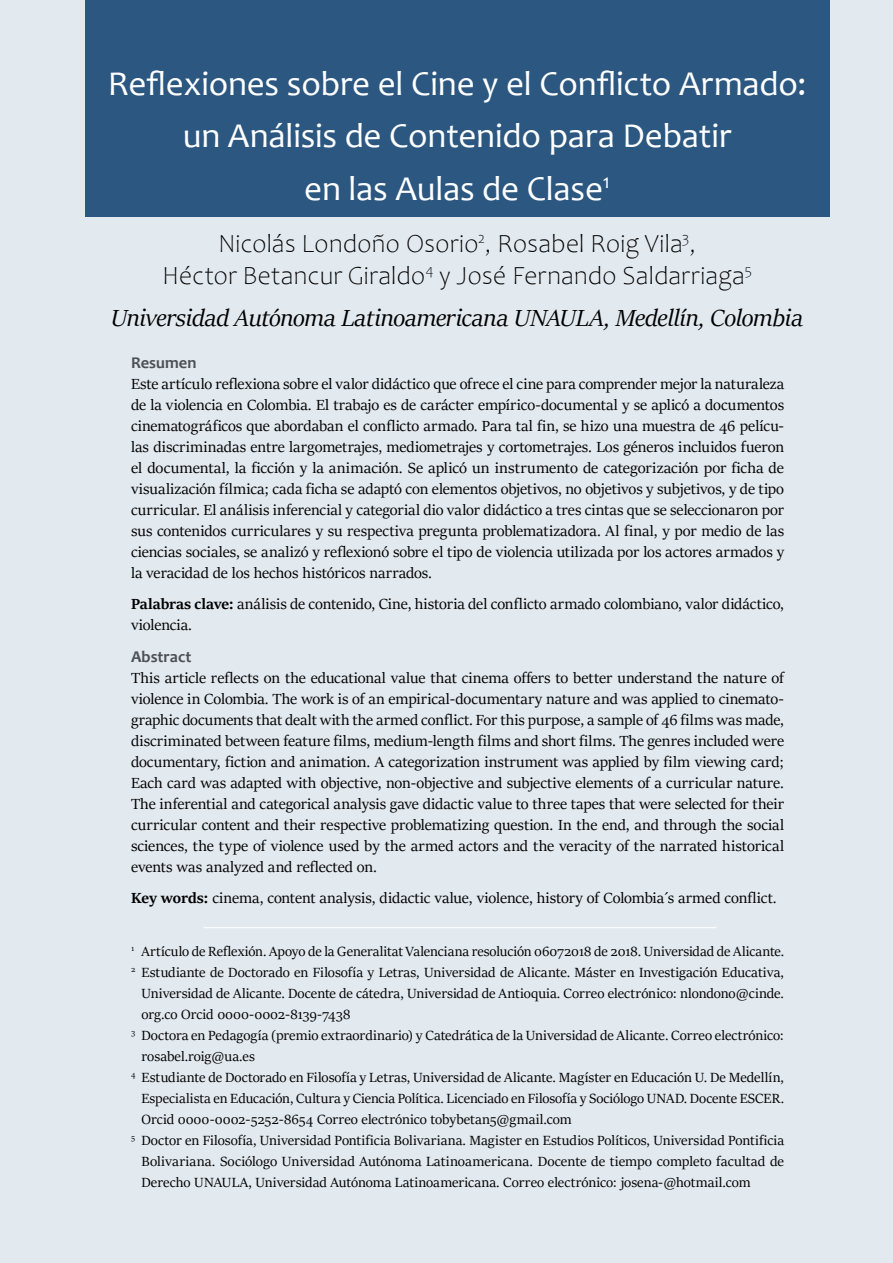
<style>
.page{position:relative;width:893px;height:1263px;background:#e2e9ef}
.page>*{position:absolute;margin:0;border:0;box-sizing:border-box;transform-origin:0 0}
.Titular_-_24_puntos{font:34.95px/52.5px "Candara";letter-spacing:-.005em;color:#fff;text-align:center}
.Autores_18_puntos{font:300 26.25px/31.5px "Candara";color:#000;text-align:center}
.Autores_18_puntos-2{font:italic 26.25px "Sitka Banner";letter-spacing:-.005em;color:#000}
.texto_resumen{font:16.5px/21px "Sitka Display";color:#000;text-align:justify}
.sub_resumen{font:700 16.5px "Candara";color:#4d5156}
.Nota_titulo{font:15px/21px "Sitka Display";color:#000;text-align:justify}
.s1{font-weight:700}
</style>
<div class="page">
<div style="left:85px;top:0;width:744px;height:216px;background:#2b5780"></div>
<hr style="left:203px;top:927px;width:513px;height:1px;background:#fff">
<p class="Titular_-_24_puntos" style="left:108px;top:57px;width:700px">Reflexiones sobre el Cine y el Conflicto Armado:</p>
<p class="Titular_-_24_puntos" style="left:183px;top:109px;width:550px">un Análisis de Contenido para Debatir en las Aulas de Clase<sup>1</sup></p>
<p class="Autores_18_puntos" style="left:162px;top:228px;width:592px">Nicolás Londoño Osorio<sup>2</sup>, Rosabel Roig Vila<sup>3</sup>,<br>Héctor Betancur Giraldo<sup>4</sup> y José Fernando Saldarriaga<sup>5</sup></p>
<p class="Autores_18_puntos-2" style="left:111px;top:299px;width:693px">Universidad Autónoma Latinoamericana UNAULA, Medellín, Colombia</p>
<p class="sub_resumen" style="left:131px;top:352px;width:67px">Resumen</p>
<p class="texto_resumen" style="left:131px;top:372px;width:655px">Este artículo reflexiona sobre el valor didáctico que ofrece el cine para comprender mejor la naturaleza de la violencia en Colombia. El trabajo es de carácter empírico-documental y se aplicó a documentos cinematográficos que abordaban el conflicto armado. Para tal fin, se hizo una muestra de 46 pelícu&shy;las discriminadas entre largometrajes, mediometrajes y cortometrajes. Los géneros incluidos fueron el documental, la ficción y la animación. Se aplicó un instrumento de categorización por ficha de visualización fílmica; cada ficha se adaptó con elementos objetivos, no objetivos y subjetivos, y de tipo curricular. El análisis inferencial y categorial dio valor didáctico a tres cintas que se seleccionaron por sus contenidos curriculares y su respectiva pregunta problematizadora. Al final, y por medio de las ciencias sociales, se analizó y reflexionó sobre el tipo de violencia utilizada por los actores armados y la veracidad de los hechos históricos narrados.</p>
<p class="texto_resumen" style="left:131px;top:593px;width:655px"><span class="s1">Palabras clave:</span> análisis de contenido, Cine, historia del conflicto armado colombiano, valor didáctico, violencia.</p>
<p class="sub_resumen" style="left:131px;top:646px;width:62px">Abstract</p>
<p class="texto_resumen" style="left:131px;top:666px;width:655px">This article reflects on the educational value that cinema offers to better understand the nature of violence in Colombia. The work is of an empirical-documentary nature and was applied to cinemato&shy;graphic documents that dealt with the armed conflict. For this purpose, a sample of 46 films was made, discriminated between feature films, medium-length films and short films. The genres included were documentary, fiction and animation. A categorization instrument was applied by film viewing card; Each card was adapted with objective, non-objective and subjective elements of a curricular nature.<br>The inferential and categorical analysis gave didactic value to three tapes that were selected for their curricular content and their respective problematizing question. In the end, and through the social sciences, the type of violence used by the armed actors and the veracity of the narrated historical events was analyzed and reflected on.</p>
<p class="texto_resumen" style="left:131px;top:887px;width:647px"><span class="s1">Key words:</span> cinema, content analysis, didactic value, violence, history of Colombia´s armed conflict.</p>
<p class="Nota_titulo" style="left:131px;top:940px;width:655px"><sup>1</sup> Artículo de Reflexión. Apoyo de la Generalitat Valenciana resolución 06072018 de 2018. Universidad de Alicante.</p>
<p class="Nota_titulo" style="left:142px;top:961px;width:644px;text-indent:-10px"><sup>2</sup> Estudiante de Doctorado en Filosofía y Letras, Universidad de Alicante. Máster en Investigación Educativa, Universidad de Alicante. Docente de cátedra, Universidad de Antioquia. Correo electrónico: nlondono@cinde. org.co Orcid 0000-0002-8139-7438</p>
<p class="Nota_titulo" style="left:142px;top:1024px;width:644px;text-indent:-10px"><sup>3</sup> Doctora en Pedagogía (premio extraordinario) y Catedrática de la Universidad de Alicante. Correo electrónico: rosabel.roig@ua.es</p>
<p class="Nota_titulo" style="left:142px;top:1066px;width:644px;text-indent:-10px"><sup>4</sup> Estudiante de Doctorado en Filosofía y Letras, Universidad de Alicante. Magíster en Educación U. De Medellín, Especialista en Educación, Cultura y Ciencia Política. Licenciado en Filosofía y Sociólogo UNAD. Docente ESCER.<br>Orcid 0000-0002-5252-8654 Correo electrónico tobybetan5@gmail.com</p>
<p class="Nota_titulo" style="left:142px;top:1129px;width:644px;text-indent:-10px"><sup>5</sup> Doctor en Filosofía, Universidad Pontificia Bolivariana. Magister en Estudios Políticos, Universidad Pontificia Bolivariana. Sociólogo Universidad Autónoma Latinoamericana. Docente de tiempo completo facultad de Derecho UNAULA, Universidad Autónoma Latinoamericana. Correo electrónico: josena-@hotmail.com</p>
</div>
